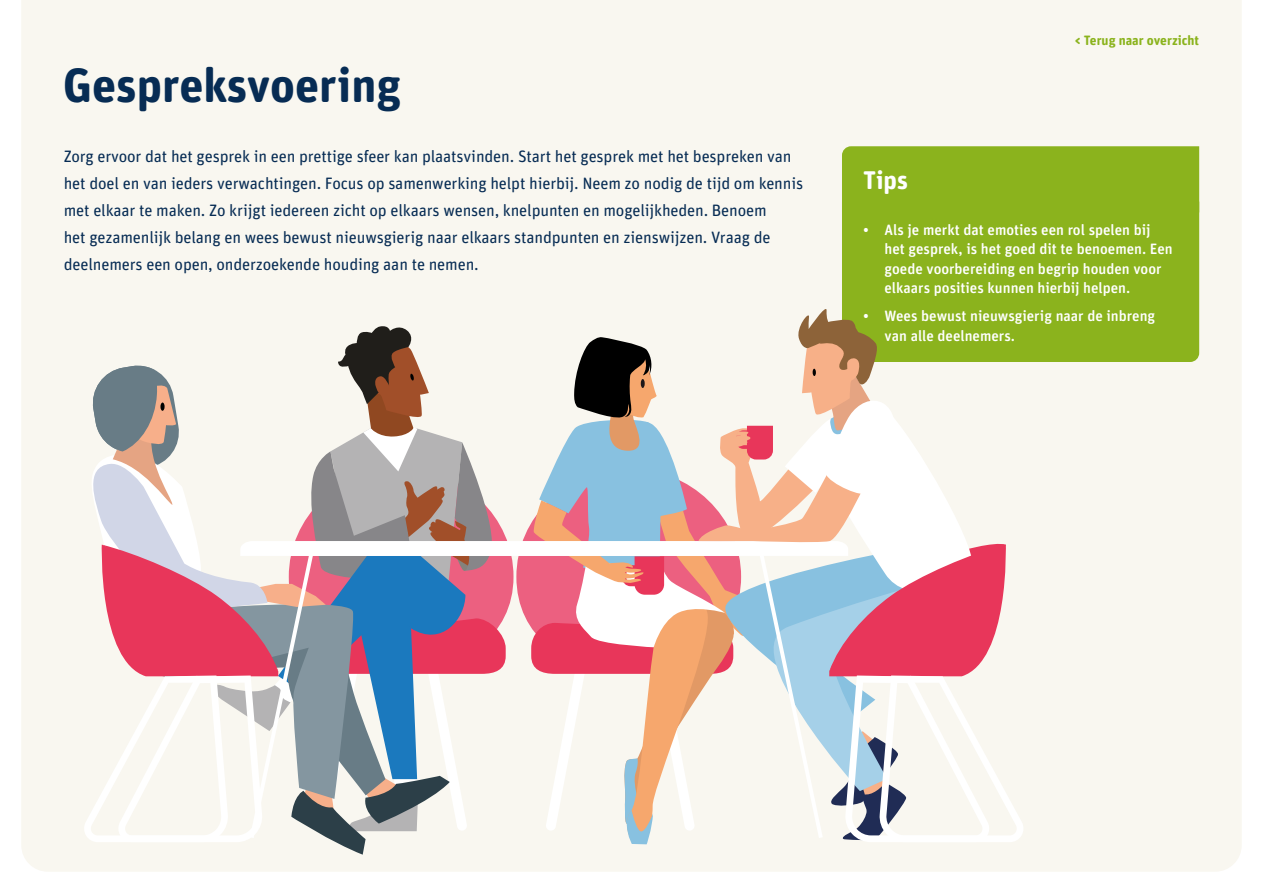
<style>
.page{position:relative;width:1263px;height:893px;background:#fff}
.page>*{position:absolute;margin:0;border:0;box-sizing:border-box;transform-origin:0 0}
.t1{font:700 48px "Unit Rounded Pro";color:#072c54}
.t2{font:700 25.5px "Unit Rounded Pro";color:#fff}
.brood{font:16.5px/27px "Unit Rounded Pro";letter-spacing:-.01em;color:#072c54}
.t3{font:500 15px/19.5px "Unit Rounded Pro";color:#fff}
.t4{font:700 13.5px "Unit Rounded Pro";color:#8bb31d}
</style>
<div class="page">
<div style="left:21px;top:0;width:1221px;height:872px;background:#f9f7f0"></div>
<div style="left:842px;top:146px;width:357px;height:56px;background:#8bb31d"></div>
<div style="left:842px;top:202px;width:357px;height:160px;background:#8bb31d"></div>
<svg style="left:84px;top:309px;width:939px;height:546px"></svg>
<p class="t1" style="left:63px;top:51px;width:340px">Gespreksvoering</p>
<p class="brood" style="left:64px;top:142px;width:741px">Zorg ervoor dat het gesprek in een prettige sfeer kan plaatsvinden. Start het gesprek met het bespreken van het doel en van ieders verwachtingen. Focus op samenwerking helpt hierbij. Neem zo nodig de tijd om kennis met elkaar te maken. Zo krijgt iedereen zicht op elkaars wensen, knelpunten en mogelijkheden. Benoem<br>het gezamenlijk belang en wees bewust nieuwsgierig naar elkaars standpunten en zienswijzen. Vraag de deelnemers een open, onderzoekende houding aan te nemen.</p>
<p class="t2" style="left:863px;top:161px;width:46px">Tips</p>
<p class="t4" style="left:1075px;top:30px;width:126px">&lt; Terug naar overzicht</p>
<p class="t3" style="left:884px;top:219px;width:290px;text-indent:-21px">• Als je merkt dat emoties een rol spelen bij het gesprek, is het goed dit te benoemen. Een goede voorbereiding en begrip houden voor elkaars posities kunnen hierbij helpen.</p>
<p class="t3" style="left:884px;top:306px;width:272px;text-indent:-21px">• Wees bewust nieuwsgierig naar de inbreng van alle deelnemers.</p>
</div>
